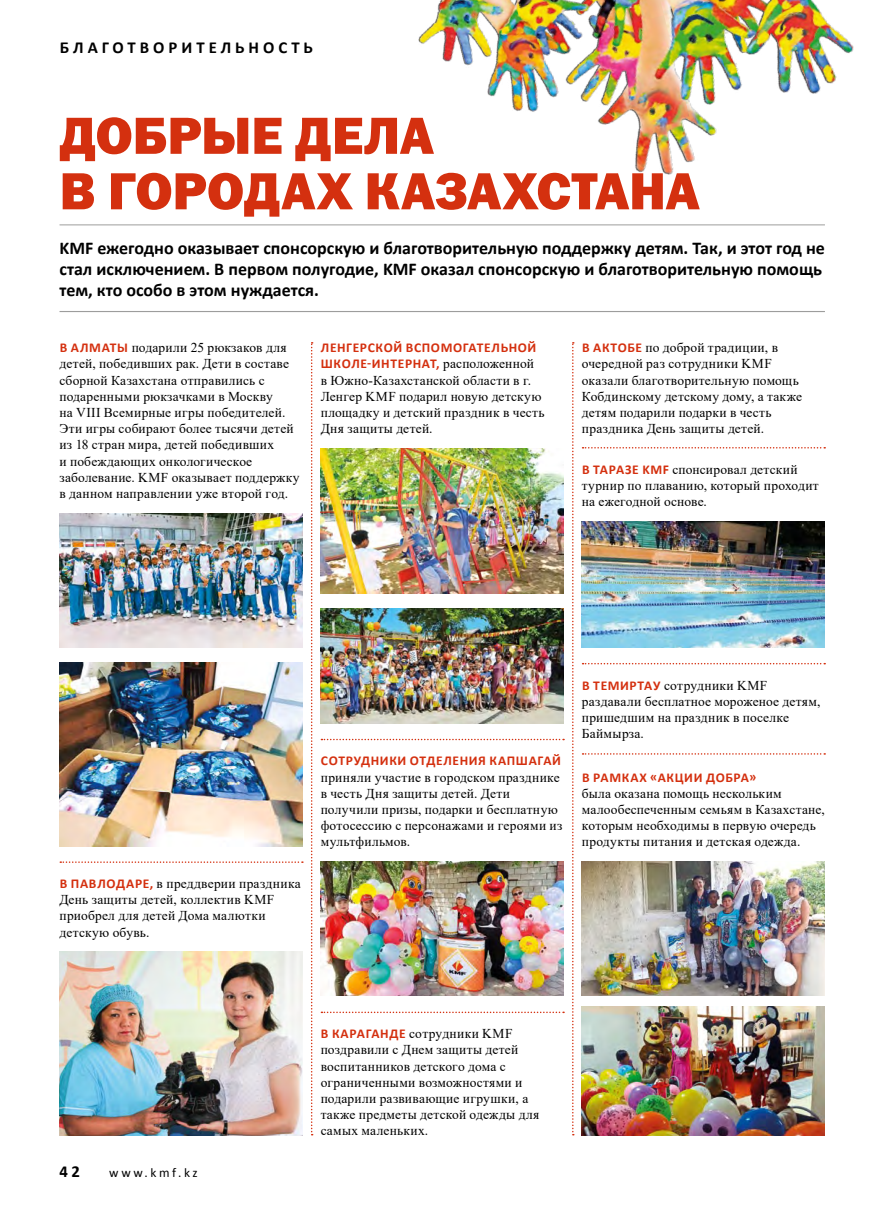
<style>
.page{position:relative;width:893px;height:1212px;background:#fff}
.page>*{position:absolute;margin:0;border:0;box-sizing:border-box;transform-origin:0 0}
.t1{font:800 52.5px/55.5px "DS Franklin Gothic";letter-spacing:-.005em;color:#d4300f}
.t2{font:700 18px/21px "Calibri";color:#000}
.t3{font:700 16.8px "Calibri";letter-spacing:.24em;color:#000}
.t4{font:13.5px/16.2px "Times New Roman";letter-spacing:.015em;color:#000}
.t5{font:700 13.5px/16.2px "Calibri";letter-spacing:.045em;color:#d4300f}
.t6{font:13.2px "Calibri";letter-spacing:.2em;color:#000}
.s1{font-family:"Calibri";font-weight:700;color:#d4300f}
.s2{font-family:"Times New Roman";font-weight:400;color:#000}
</style>
<div class="page">
<svg style="left:60px;top:861px;width:243px;height:2px"></svg>
<svg style="left:583px;top:447px;width:242px;height:1px"></svg>
<svg style="left:321px;top:739px;width:243px;height:1px"></svg>
<svg style="left:583px;top:753px;width:242px;height:2px"></svg>
<svg style="left:583px;top:663px;width:242px;height:1px"></svg>
<svg style="left:311px;top:342px;width:2px;height:793px"></svg>
<svg style="left:572px;top:342px;width:2px;height:793px"></svg>
<hr style="left:60px;top:224px;width:765px;height:1px;background:#9d9d9c">
<hr style="left:60px;top:311px;width:765px;height:1px;background:#9d9d9c">
<img style="left:60px;top:663px;width:243px;height:183px">
<img style="left:60px;top:513px;width:243px;height:135px">
<img style="left:582px;top:521px;width:243px;height:127px">
<img style="left:582px;top:861px;width:243px;height:135px">
<img style="left:582px;top:1006px;width:243px;height:129px">
<img style="left:321px;top:449px;width:243px;height:144px">
<img style="left:321px;top:608px;width:243px;height:116px">
<img style="left:60px;top:952px;width:243px;height:183px">
<svg style="left:321px;top:1011px;width:243px;height:2px"></svg>
<img style="left:321px;top:861px;width:243px;height:135px">
<img style="left:400px;top:0;width:454px;height:226px">
<p class="t3" style="left:60px;top:37px;width:255px">Благотворительн ость</p>
<h1 class="t1" style="left:59px;top:107px;width:642px">Добрые дела<br>в городах Казахстана</h1>
<h2 class="t2" style="left:60px;top:237px;width:767px">KMF ежегодно оказывает спонсорскую и благотворительную поддержку детям. Так, и этот год не стал исключением. В первом полугодие, KMF оказал спонсорскую и благотворительную помощь тем, кто особо в этом нуждается.</h2>
<p class="t4" style="left:60px;top:339px;width:242px"><span class="s1">В Алматы</span> подарили 25 рюкзаков для детей, победивших рак. Дети в составе сборной Казахстана отправились с подаренными рюкзачками в Москву<br>на VIII Всемирные игры победителей.<br>Эти игры собирают более тысячи детей из 18 стран мира, детей победивших<br>и побеждающих онкологическое заболевание. KMF оказывает поддержку в данном направлении уже второй год.</p>
<p class="t5" style="left:321px;top:340px;width:217px">Ленгерской вспомогательной школе-ин терн ат, <span class="s2">расположенной</span></p>
<p class="t4" style="left:321px;top:372px;width:225px">в Южно-Казахстанской области в г.<br>Ленгер KMF подарил новую детскую площадку и детский праздник в честь<br>Дня защиты детей.</p>
<p class="t4" style="left:582px;top:339px;width:222px"><span class="s1">В Актобе</span> по доброй традиции, в очередной раз сотрудники KMF оказали благотворительную помощь<br>Кобдинскому детскому дому, а также детям подарили подарки в честь праздника День защиты детей.</p>
<p class="t4" style="left:582px;top:461px;width:238px"><span class="s1">В Таразе KMF</span> спонсировал детский турнир по плаванию, который проходит на ежегодной основе.</p>
<p class="t4" style="left:60px;top:875px;width:243px"><span class="s1">В П авлодаре,</span> в преддверии праздника<br>День защиты детей, коллектив KMF приобрел для детей Дома малютки детскую обувь.</p>
<p class="t5" style="left:321px;top:753px;width:242px">Сотрудники Отделения Капшагай</p>
<p class="t4" style="left:321px;top:768px;width:243px">приняли участие в городском празднике в честь Дня защиты детей. Дети получили призы, подарки и бесплатную фотосессию с персонажами и героями из мультфильмов.</p>
<p class="t4" style="left:582px;top:676px;width:240px"><span class="s1">В Темиртау</span> сотрудники KMF раздавали бесплатное мороженое детям, пришедшим на праздник в поселке<br>Баймырза.</p>
<p class="t5" style="left:582px;top:769px;width:176px">В рамках «Акции добра»</p>
<p class="t4" style="left:582px;top:785px;width:244px">была оказана помощь нескольким малообеспеченным семьям в Казахстане, которым необходимы в первую очередь продукты питания и детская одежда.</p>
<p class="t3" style="left:60px;top:1160px;width:22px">42</p>
<p class="t6" style="left:109px;top:1164px;width:90px">www.kmf.kz</p>
<p class="t4" style="left:321px;top:1025px;width:220px"><span class="s1">В Караган де</span> сотрудники KMF поздравили с Днем защиты детей воспитанников детского дома с ограниченными возможностями и подарили развивающие игрушки, а также предметы детской одежды для самых маленьких.</p>
</div>
